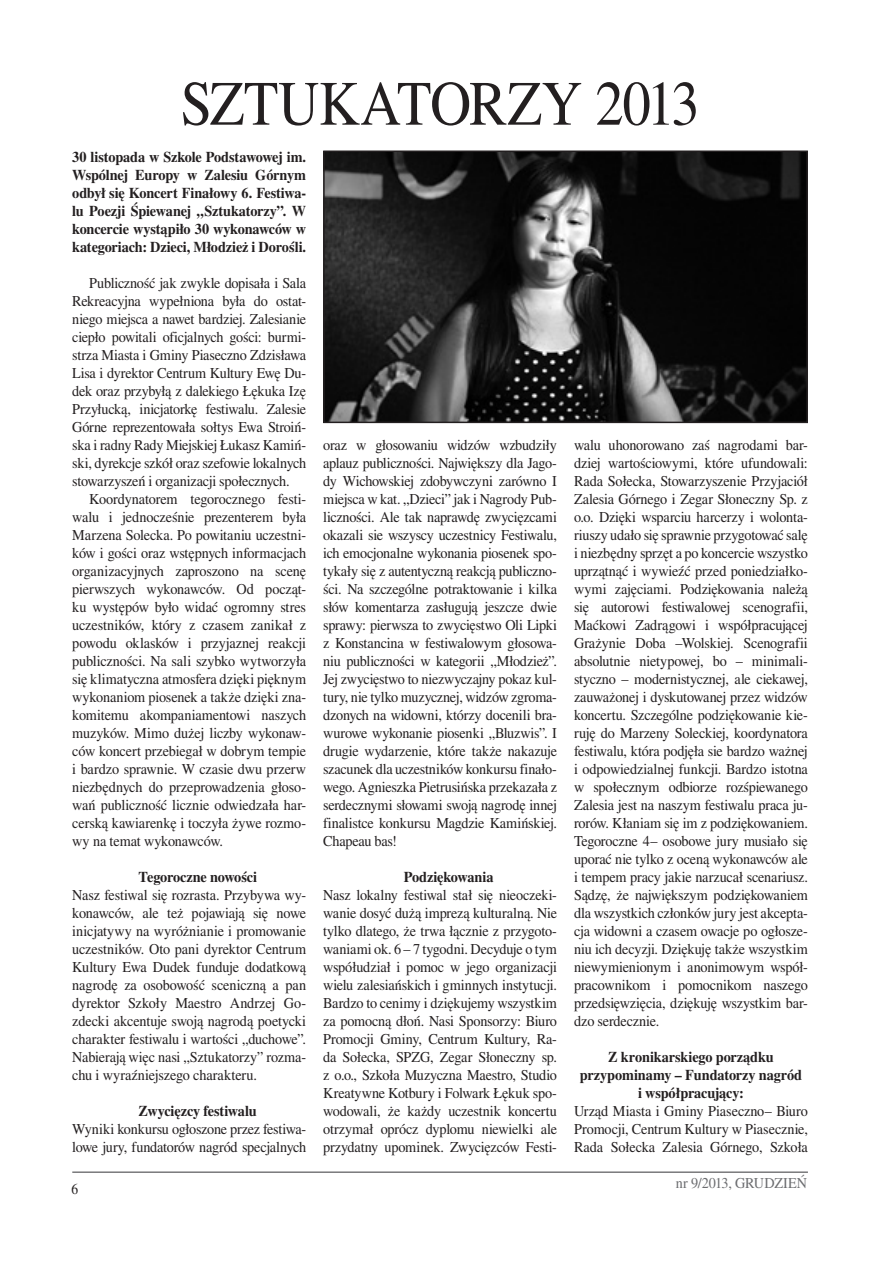
<style>
.page{position:relative;width:893px;height:1263px;background:#fff}
.page>*{position:absolute;margin:0;border:0;box-sizing:border-box;transform-origin:0 0}
.tytul_24{font:63px "Times CE Medium";letter-spacing:-.02em;color:#231f20;scale:.9 1}
.body{font:15px/18px "Times CE Medium";letter-spacing:-.015em;color:#231f20;text-align:justify;scale:.95 1}
.body-2{font:15px/18px "Times CE Bold";letter-spacing:-.01em;color:#231f20;text-align:justify;scale:.95 1}
.t1{font:15px "Times CE Medium";letter-spacing:-.005em;color:#6c6d70;scale:.95 1}
.body-3{font:15px "Times CE Medium";letter-spacing:-.015em;color:#231f20;scale:.9 1}
</style>
<div class="page">
<hr style="left:72px;top:1171px;width:736px;height:2px;background:#57585a">
<img style="left:326px;top:153px;width:479px;height:267px">
<div style="left:323px;top:150px;width:485px;height:273px;border:2px solid #231f20"></div>
<p class="tytul_24" style="left:181px;top:67px;width:578px">SZTUKATORZY 2013</p>
<p class="body-2" style="left:72px;top:148px;width:248px">30 listopada w Szkole Podstawowej im.<br>Wspólnej Europy w Zalesiu Górnym odbył się Koncert Finałowy 6. Festiwa&shy;lu Poezji Śpiewanej „Sztukatorzy”. W koncercie wystąpiło 30 wykonawców w kategoriach: Dzieci, Młodzież i Dorośli.</p>
<p class="body" style="left:72px;top:274px;width:248px;text-indent:17px">Publiczność jak zwykle dopisała i Sala Rekreacyjna wypełniona była do ostat&shy;niego miejsca a nawet bardziej. Zalesianie ciepło powitali oficjalnych gości: burmi&shy;strza Miasta i Gminy Piaseczno Zdzisława Lisa i dyrektor Centrum Kultury Ewę Du&shy;dek oraz przybyłą z dalekiego Łękuka Izę Przyłucką, inicjatorkę festiwalu. Zalesie Górne reprezentowała sołtys Ewa Stroiń&shy;ska i radny Rady Miejskiej Łukasz Kamiń&shy;ski, dyrekcje szkół oraz szefowie lokalnych stowarzyszeń i organizacji społecznych.</p>
<p class="body" style="left:72px;top:490px;width:248px;text-indent:17px">Koordynatorem tegorocznego festi&shy;walu i jednocześnie prezenterem była Marzena Solecka. Po powitaniu uczestni&shy;ków i gości oraz wstępnych informacjach organizacyjnych zaproszono na scenę pierwszych wykonawców. Od począt&shy;ku występów było widać ogromny stres uczestników, który z czasem zanikał z powodu oklasków i przyjaznej reakcji publiczności. Na sali szybko wytworzyła się klimatyczna atmosfera dzięki pięknym wykonaniom piosenek a także dzięki zna&shy;komitemu akompaniamentowi naszych muzyków. Mimo dużej liczby wykonaw&shy;ców koncert przebiegał w dobrym tempie i bardzo sprawnie. W czasie dwu przerw niezbędnych do przeprowadzenia głoso&shy;wań publiczność licznie odwiedzała har&shy;cerską kawiarenkę i toczyła żywe rozmo&shy;wy na temat wykonawców.</p>
<p class="body-2" style="left:138px;top:868px;width:126px">Tegoroczne nowości</p>
<p class="body" style="left:72px;top:886px;width:248px">Nasz festiwal się rozrasta. Przybywa wy&shy;konawców, ale też pojawiają się nowe inicjatywy na wyróżnianie i promowanie uczestników. Oto pani dyrektor Centrum Kultury Ewa Dudek funduje dodatkową nagrodę za osobowość sceniczną a pan dyrektor Szkoły Maestro Andrzej Go&shy;zdecki akcentuje swoją nagrodą poetycki charakter festiwalu i wartości „duchowe”.<br>Nabierają więc nasi „Sztukatorzy” rozma&shy;chu i wyraźniejszego charakteru.</p>
<p class="body-2" style="left:139px;top:1102px;width:126px">Zwycięzcy festiwalu</p>
<p class="body" style="left:72px;top:1120px;width:248px">Wyniki konkursu ogłoszone przez festiwa&shy;lowe jury, fundatorów nagród specjalnych</p>
<p class="body-3" style="left:72px;top:1180px;width:9px">6</p>
<p class="body" style="left:323px;top:436px;width:248px">oraz w głosowaniu widzów wzbudziły aplauz publiczności. Największy dla Jago&shy;dy Wichowskiej zdobywczyni zarówno I miejsca w kat. „Dzieci” jak i Nagrody Pub&shy;liczności. Ale tak naprawdę zwycięzcami okazali sie wszyscy uczestnicy Festiwalu, ich emocjonalne wykonania piosenek spo&shy;tykały się z autentyczną reakcją publiczno&shy;ści. Na szczególne potraktowanie i kilka słów komentarza zasługują jeszcze dwie sprawy: pierwsza to zwycięstwo Oli Lipki z Konstancina w festiwalowym głosowa&shy;niu publiczności w kategorii „Młodzież”.<br>Jej zwycięstwo to niezwyczajny pokaz kul&shy;tury, nie tylko muzycznej, widzów zgroma&shy;dzonych na widowni, którzy docenili bra&shy;wurowe wykonanie piosenki „Bluzwis”. I drugie wydarzenie, które także nakazuje szacunek dla uczestników konkursu finało&shy;wego. Agnieszka Pietrusińska przekazała z serdecznymi słowami swoją nagrodę innej finalistce konkursu Magdzie Kamińskiej.<br>Chapeau bas!</p>
<p class="body-2" style="left:404px;top:868px;width:96px">Podziękowania</p>
<p class="body" style="left:323px;top:886px;width:248px">Nasz lokalny festiwal stał się nieoczeki&shy;wanie dosyć dużą imprezą kulturalną. Nie tylko dlatego, że trwa łącznie z przygoto&shy;waniami ok. 6 – 7 tygodni. Decyduje o tym współudział i pomoc w jego organizacji wielu zalesiańskich i gminnych instytucji.<br>Bardzo to cenimy i dziękujemy wszystkim za pomocną dłoń. Nasi Sponsorzy: Biuro Promocji Gminy, Centrum Kultury, Ra&shy;da Sołecka, SPZG, Zegar Słoneczny sp. z o.o., Szkoła Muzyczna Maestro, Studio Kreatywne Kotbury i Folwark Łękuk spo&shy;wodowali, że każdy uczestnik koncertu otrzymał oprócz dyplomu niewielki ale przydatny upominek. Zwycięzców Festi-</p>
<p class="body" style="left:574px;top:436px;width:248px">walu uhonorowano zaś nagrodami bar&shy;dziej wartościowymi, które ufundowali:<br>Rada Sołecka, Stowarzyszenie Przyjaciół Zalesia Górnego i Zegar Słoneczny Sp. z o.o. Dzięki wsparciu harcerzy i wolonta&shy;riuszy udało się sprawnie przygotować salę i niezbędny sprzęt a po koncercie wszystko uprzątnąć i wywieźć przed poniedziałko&shy;wymi zajęciami. Podziękowania należą się autorowi festiwalowej scenografii, Maćkowi Zadrągowi i współpracującej Grażynie Doba –Wolskiej. Scenografii absolutnie nietypowej, bo – minimali&shy;styczno – modernistycznej, ale ciekawej, zauważonej i dyskutowanej przez widzów koncertu. Szczególne podziękowanie kie&shy;ruję do Marzeny Soleckiej, koordynatora festiwalu, która podjęła sie bardzo ważnej i odpowiedzialnej funkcji. Bardzo istotna w społecznym odbiorze rozśpiewanego Zalesia jest na naszym festiwalu praca ju&shy;rorów. Kłaniam się im z podziękowaniem.<br>Tegoroczne 4– osobowe jury musiało się uporać nie tylko z oceną wykonawców ale i tempem pracy jakie narzucał scenariusz.<br>Sądzę, że największym podziękowaniem dla wszystkich członków jury jest akcepta&shy;cja widowni a czasem owacje po ogłosze&shy;niu ich decyzji. Dziękuję także wszystkim niewymienionym i anonimowym współ&shy;pracownikom i pomocnikom naszego przedsięwzięcia, dziękuję wszystkim bar&shy;dzo serdecznie.</p>
<p class="body-2" style="left:580px;top:1048px;width:235px;text-align:center">Z kronikarskiego porządku przypominamy – Fundatorzy nagród i współpracujący:</p>
<p class="body" style="left:574px;top:1102px;width:248px">Urząd Miasta i Gminy Piaseczno– Biuro Promocji, Centrum Kultury w Piasecznie, Rada Sołecka Zalesia Górnego, Szkoła</p>
<p class="t1" style="left:676px;top:1174px;width:140px">nr 9/2013, GRUDZIEŃ</p>
</div>
